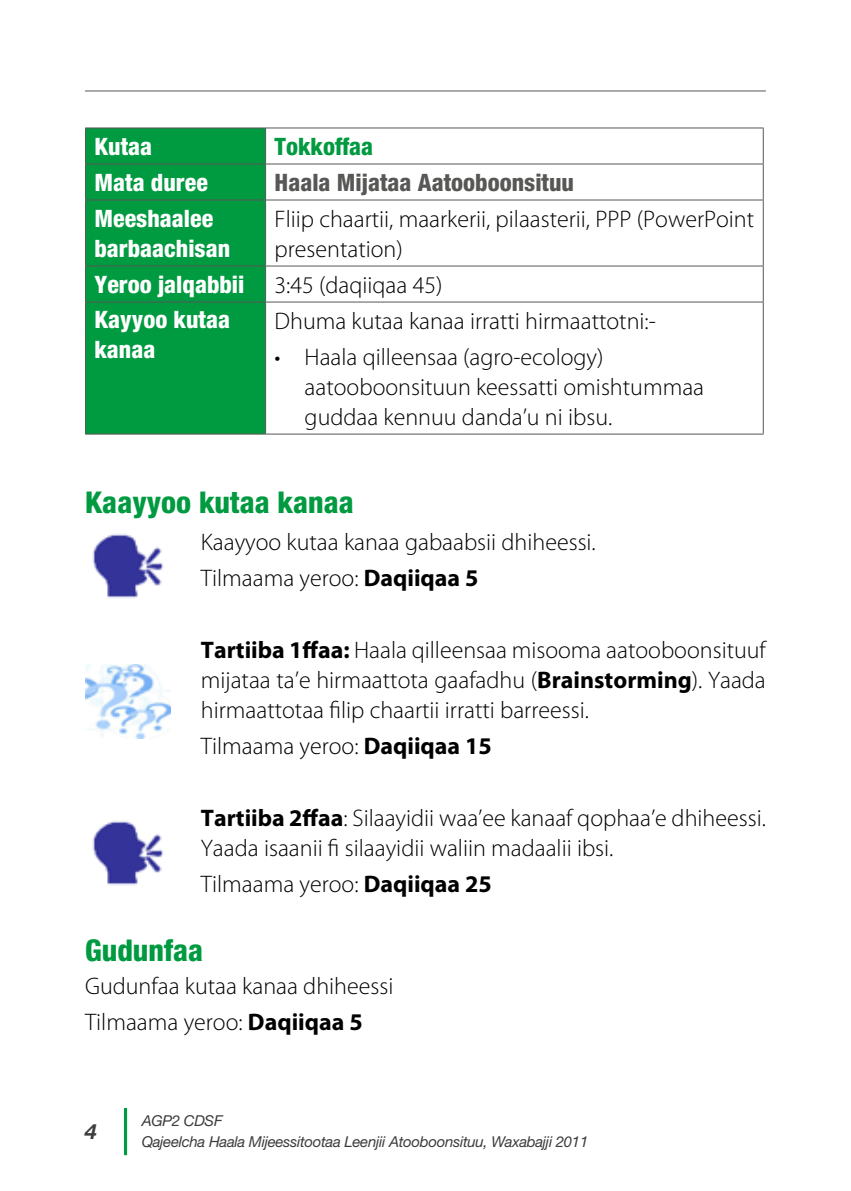
<style>
.page{position:relative;width:851px;height:1191px;background:#fff}
.page>*{position:absolute;margin:0;border:0;box-sizing:border-box;transform-origin:0 0}
.t1{font:800 condensed 30px "Helvetica Neue LT Std";color:#009a40}
.t2{font:300 24px/30px "Myriad Pro";color:#000}
.t3{font:800 condensed 24px/30px "Helvetica Neue LT Std";color:#fff}
.t4{font:800 condensed 24px "Helvetica Neue LT Std";color:#575756}
.t5{font:800 condensed 24px "Helvetica Neue LT Std";color:#009a40}
.t6{font:italic 700 21px "Helvetica Neue LT Std";color:#3c3c3b}
.t7{font:italic 15px/21px "Helvetica Neue LT Std";letter-spacing:-.02em;color:#3c3c3b}
.s1{font-weight:700}
</style>
<div class="page">
<hr style="left:124px;top:1108px;width:3px;height:47px;background:#009a40">
<hr style="left:85px;top:90px;width:680px;height:1px;background:#575756">
<div style="left:86px;top:128px;width:179px;height:305px;background:#009a40"></div>
<hr style="left:85px;top:163px;width:180px;height:1px;background:#575756">
<hr style="left:85px;top:199px;width:180px;height:1px;background:#575756">
<hr style="left:85px;top:265px;width:180px;height:1px;background:#575756">
<hr style="left:85px;top:301px;width:180px;height:1px;background:#575756">
<hr style="left:265px;top:163px;width:498px;height:1px;background:#575756">
<hr style="left:265px;top:199px;width:498px;height:1px;background:#575756">
<hr style="left:265px;top:265px;width:498px;height:1px;background:#575756">
<hr style="left:265px;top:301px;width:498px;height:1px;background:#575756">
<hr style="left:265px;top:127px;width:498px;height:1px;background:#575756">
<hr style="left:762px;top:128px;width:1px;height:36px;background:#575756">
<hr style="left:762px;top:164px;width:1px;height:36px;background:#575756">
<hr style="left:762px;top:200px;width:1px;height:66px;background:#575756">
<hr style="left:762px;top:266px;width:1px;height:36px;background:#575756">
<hr style="left:762px;top:302px;width:1px;height:132px;background:#575756">
<hr style="left:265px;top:433px;width:498px;height:1px;background:#575756">
<hr style="left:85px;top:127px;width:180px;height:1px;background:#575756">
<hr style="left:85px;top:128px;width:1px;height:36px;background:#575756">
<hr style="left:265px;top:128px;width:1px;height:36px;background:#575756">
<hr style="left:85px;top:164px;width:1px;height:36px;background:#575756">
<hr style="left:265px;top:164px;width:1px;height:36px;background:#575756">
<hr style="left:85px;top:200px;width:1px;height:66px;background:#575756">
<hr style="left:265px;top:200px;width:1px;height:66px;background:#575756">
<hr style="left:85px;top:266px;width:1px;height:36px;background:#575756">
<hr style="left:265px;top:266px;width:1px;height:36px;background:#575756">
<hr style="left:85px;top:302px;width:1px;height:132px;background:#575756">
<hr style="left:265px;top:302px;width:1px;height:132px;background:#575756">
<hr style="left:85px;top:433px;width:180px;height:1px;background:#575756">
<img style="left:92px;top:534px;width:72px;height:64px">
<img style="left:85px;top:664px;width:86px;height:74px">
<img style="left:92px;top:821px;width:72px;height:64px">
<p class="t3" style="left:94px;top:131px;width:59px">Kutaa</p>
<p class="t5" style="left:274px;top:131px;width:100px">Tokkoffaa</p>
<p class="t3" style="left:94px;top:167px;width:115px">Mata duree</p>
<p class="t4" style="left:274px;top:167px;width:301px">Haala Mijataa Aatooboonsituu</p>
<p class="t3" style="left:94px;top:203px;width:137px">Meeshaalee barbaachisan</p>
<p class="t2" style="left:274px;top:204px;width:481px">Fliip chaartii, maarkerii, pilaasterii, PPP (PowerPoint presentation)</p>
<p class="t3" style="left:94px;top:269px;width:151px">Yeroo jalqabbii</p>
<p class="t2" style="left:274px;top:270px;width:169px">3:45 (daqiiqaa 45)</p>
<p class="t3" style="left:94px;top:304px;width:137px">Kayyoo kutaa kanaa</p>
<p class="t2" style="left:274px;top:306px;width:383px">Dhuma kutaa kanaa irratti hirmaattotni:-</p>
<p class="t2" style="left:304px;top:342px;width:401px;text-indent:-30px">• Haala qilleensaa (agro-ecology) aatooboonsituun keessatti omishtummaa guddaa kennuu danda’u ni ibsu.</p>
<p class="t1" style="left:85px;top:483px;width:270px">Kaayyoo kutaa kanaa</p>
<p class="t2" style="left:201px;top:524px;width:396px;line-height:36px">Kaayyoo kutaa kanaa gabaabsii dhiheessi.<br>Tilmaama yeroo: <span class="s1">Daqiiqaa 5</span></p>
<p class="t2" style="left:201px;top:635px;width:566px;text-align:justify"><span class="s1">Tartiiba 1ffaa:</span> Haala qilleensaa misooma aatooboonsituuf mijataa ta’e hirmaattota gaafadhu (<span class="s1">Brainstorming</span>). Yaada hirmaattotaa filip chaartii irratti barreessi.</p>
<p class="t2" style="left:201px;top:731px;width:292px">Tilmaama yeroo: <span class="s1">Daqiiqaa 15</span></p>
<p class="t2" style="left:201px;top:803px;width:566px"><span class="s1">Tartiiba 2ffaa</span>: Silaayidii waa’ee kanaaf qophaa’e dhiheessi.<br>Yaada isaanii fi silaayidii waliin madaalii ibsi.</p>
<p class="t2" style="left:201px;top:869px;width:292px">Tilmaama yeroo: <span class="s1">Daqiiqaa 25</span></p>
<p class="t1" style="left:85px;top:932px;width:119px">Gudunfaa</p>
<p class="t2" style="left:85px;top:968px;width:310px;line-height:36px">Gudunfaa kutaa kanaa dhiheessi<br>Tilmaama yeroo: <span class="s1">Daqiiqaa 5</span></p>
<p class="t6" style="left:85px;top:1118px;width:13px">4</p>
<p class="t7" style="left:142px;top:1110px;width:448px">AGP2 CDSF<br>Qajeelcha Haala Mijeessitootaa Leenjii Atooboonsituu, Waxabajji 2011</p>
</div>
